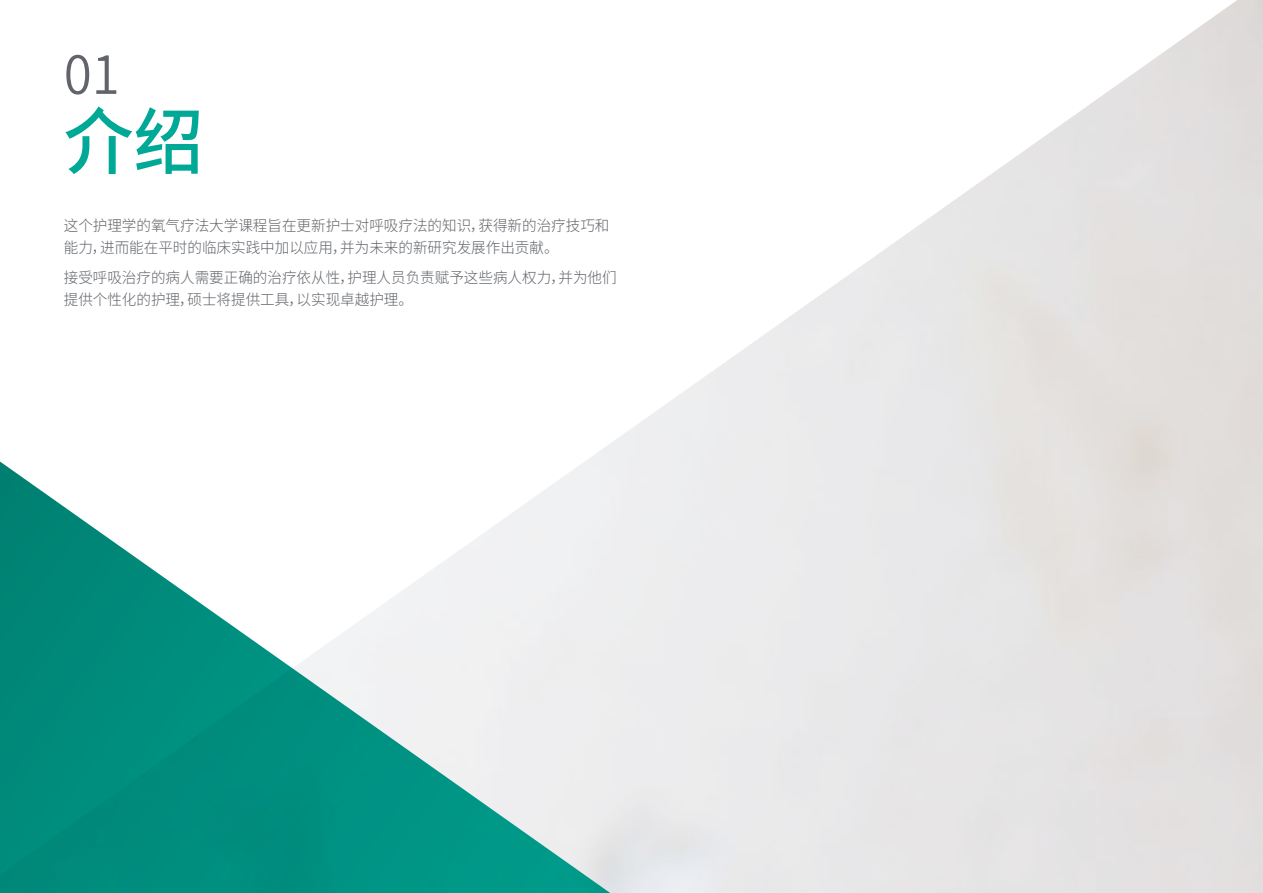
<style>
.page{position:relative;width:1263px;height:893px;background:#fff}
.page>*{position:absolute;margin:0;border:0;box-sizing:border-box;transform-origin:0 0}
.t1{font:500 72px "Source Han Sans CN";color:#00a996}
.t2{font:52.5px "Source Han Sans CN";color:#61646a}
.t3{font:300 15px/21.8px "Source Han Sans CN";color:#61646a}
</style>
<div class="page">
<svg style="left:0;top:446px;width:640px;height:447px"></svg>
<h2 class="t2" style="left:64px;top:45px;width:57px">01</h2>
<h1 class="t1" style="left:64px;top:101px;width:141px">介绍</h1>
<p class="t3" style="left:64px;top:215px;width:547px">这个护理学的氧气疗法大学课程旨在更新护士对呼吸疗法的知识，获得新的治疗技巧和能力，进而能在平时的临床实践中加以应用，并为未来的新研究发展作出贡献。</p>
<p class="t3" style="left:64px;top:267px;width:554px">接受呼吸治疗的病人需要正确的治疗依从性，护理人员负责赋予这些病人权力，并为他们提供个性化的护理，硕士将提供工具，以实现卓越护理。</p>
</div>
